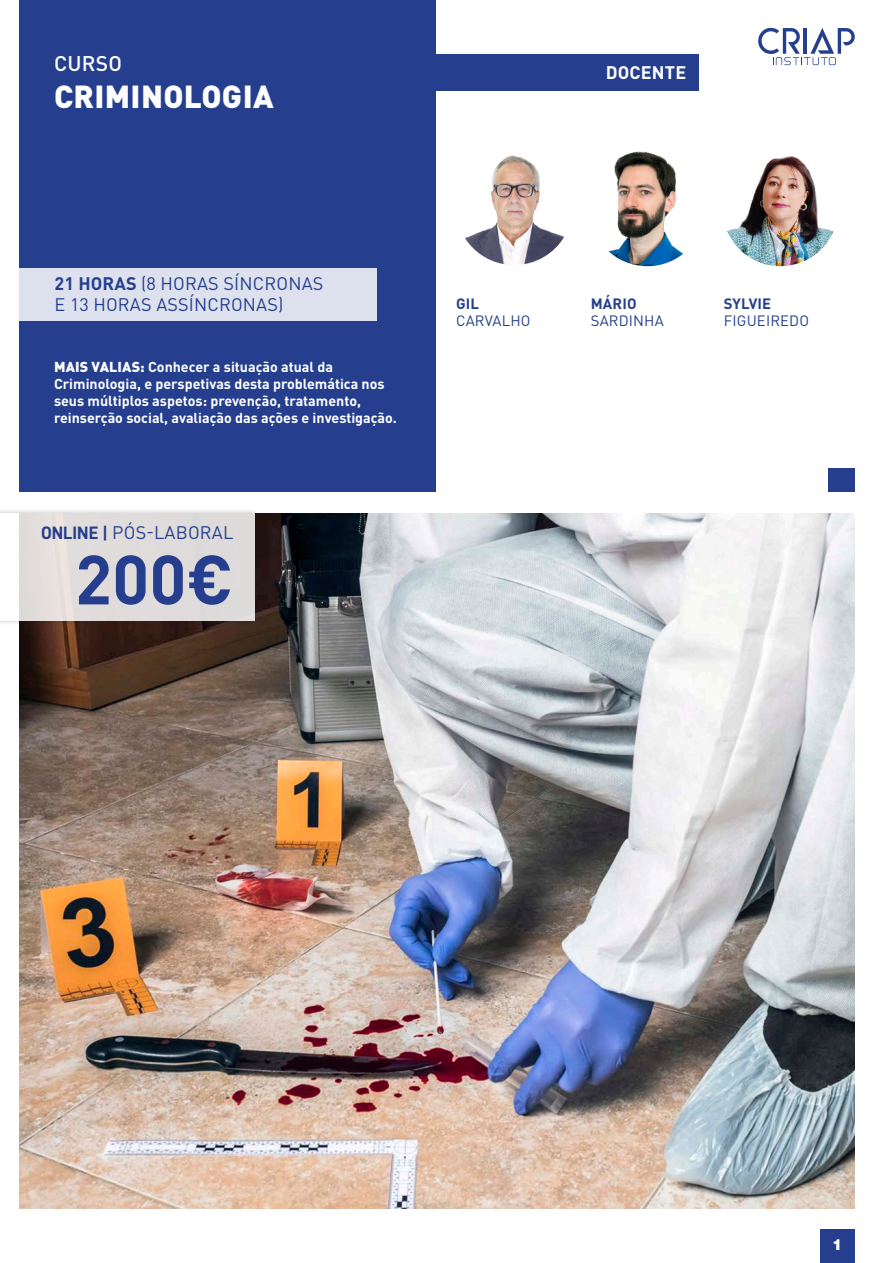
<style>
.page{position:relative;width:893px;height:1263px;background:#fff}
.page>*{position:absolute;margin:0;border:0;box-sizing:border-box;transform-origin:0 0}
.t1{font:700 68.55px "DIN Pro";color:#253f8e}
.t2{font:900 31.5px "DIN Pro";letter-spacing:.01em;color:#fff}
.t3{font:500 21px "DIN Pro";letter-spacing:.01em;color:#fff}
.t4{font:18px "DIN Pro";letter-spacing:.01em;color:#253f8e}
.t5{font:700 18px "DIN Pro";letter-spacing:.01em;color:#fff}
.t6{font:900 15px "Helvetica LT Std";color:#fff}
.t7{font:14.85px "DIN Pro";letter-spacing:.01em;color:#253f8e}
.t8{font:700 14.85px "DIN Pro";letter-spacing:.01em;color:#253f8e}
.t9{font:700 14.25px/17.1px "DIN Pro";color:#fff}
.s1{font-weight:700}
.s2{font-weight:900}
.s3{font-family:"D DIN Bold"}
</style>
<div class="page">
<div style="left:820px;top:1229px;width:35px;height:34px;background:#253f8e"></div>
<div style="left:19px;top:0;width:417px;height:492px;background:#253f8e"></div>
<img style="left:19px;top:513px;width:836px;height:696px">
<div style="left:0;top:268px;width:376px;height:52px;background:#dde1ed"></div>
<div style="left:0;top:509px;width:259px;height:116px;background:#231f20;opacity:.28"></div>
<svg style="left:0;top:513px;width:254px;height:108px;background:#e2dedd"></svg>
<div style="left:829px;top:468px;width:26px;height:24px;background:#253f8e"></div>
<svg style="left:758px;top:28px;width:97px;height:37px"></svg>
<div style="left:424px;top:54px;width:275px;height:37px;background:#253f8e"></div>
<img style="left:589px;top:150px;width:116px;height:116px;border-radius:58px">
<img style="left:722px;top:150px;width:116px;height:116px;border-radius:58px">
<img style="left:465px;top:155px;width:99px;height:110px">
<p class="t3" style="left:54px;top:49px;width:69px">CURSO</p>
<p class="t2" style="left:54px;top:76px;width:221px">CRIMINOLOGIA</p>
<p class="t5" style="left:606px;top:60px;width:82px">DOCENTE</p>
<p class="t4" style="left:55px;top:271px;width:270px"><span class="s1">21 HORAS</span> (8 HORAS SÍNCRONAS</p>
<p class="t4" style="left:55px;top:292px;width:230px">E 13 HORAS ASSÍNCRONAS)</p>
<p class="t9" style="left:54px;top:358px;width:344px"><span class="s2">MAIS VALIAS:</span> Conhecer a situação atual da Criminologia, e perspetivas desta problemática nos seus múltiplos aspetos: prevenção, tratamento, reinserção social, avaliação das ações e investigação.</p>
<p class="t4" style="left:41px;top:521px;width:194px"><span class="s3">ONLINE |</span> PÓS-LABORAL</p>
<p class="t1" style="left:75px;top:533px;width:160px">200€</p>
<p class="t8" style="left:456px;top:293px;width:24px">GIL</p>
<p class="t7" style="left:456px;top:311px;width:76px">CARVALHO</p>
<p class="t8" style="left:591px;top:293px;width:47px">MÁRIO</p>
<p class="t7" style="left:591px;top:311px;width:74px">SARDINHA</p>
<p class="t8" style="left:724px;top:293px;width:49px">SYLVIE</p>
<p class="t7" style="left:724px;top:311px;width:87px">FIGUEIREDO</p>
<p class="t6" style="left:832px;top:1235px;width:12px">1</p>
</div>
